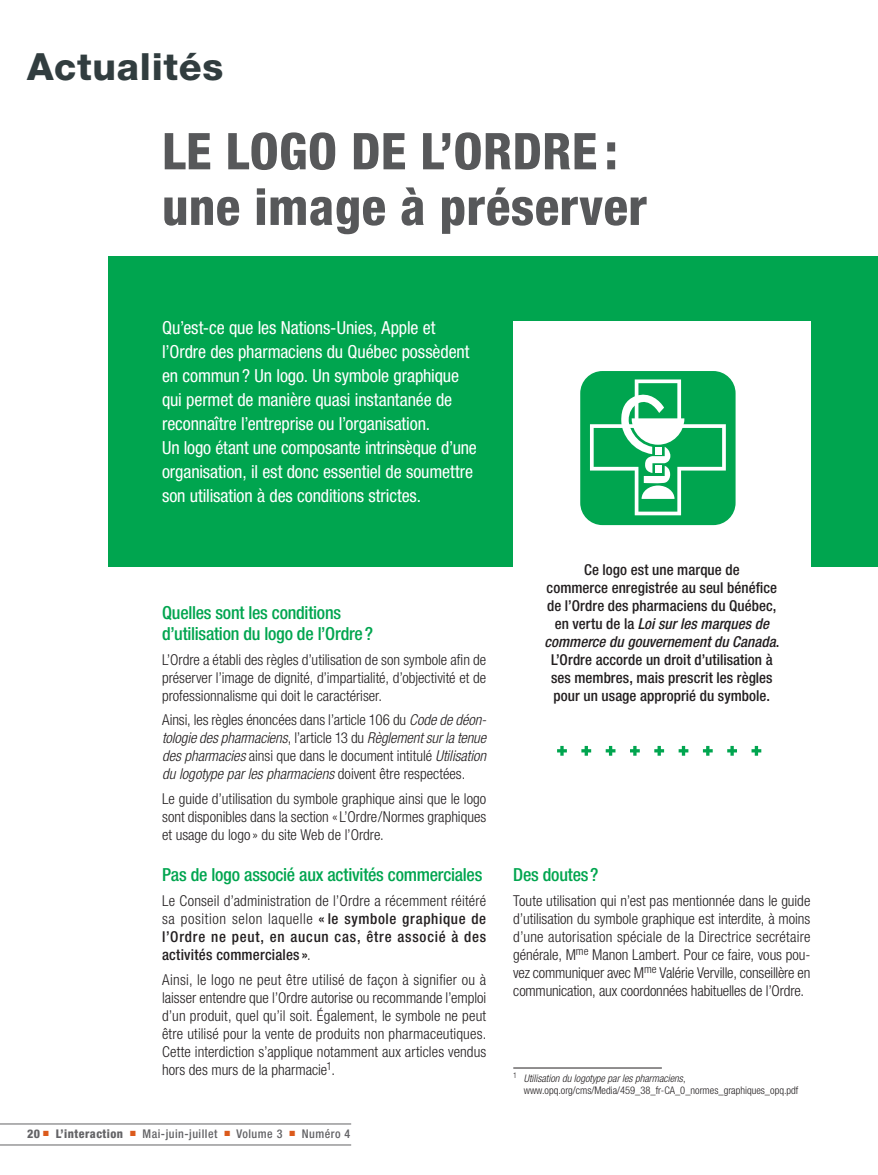
<style>
.page{position:relative;width:878px;height:1175px;background:#fff}
.page>*{position:absolute;margin:0;border:0;box-sizing:border-box;transform-origin:0 0}
.Titre{font:800 condensed 50.7px/55.7px "Helvetica Neue";letter-spacing:.01em;color:#57585a}
.t1{font:800 37.5px "Helvetica Neue";letter-spacing:.02em;color:#313d3f}
.Chapeau{font:condensed 18px/24px "Helvetica Neue";letter-spacing:-.005em;color:#fff}
.Sous-titre{font:500 condensed 18px/21px "Helvetica Neue";letter-spacing:-.015em;color:#00a54f}
.Texte_à_lire{font:500 condensed 18px "Helvetica Neue";letter-spacing:-.015em;color:#00a54f}
.Texte_à_lire-2{font:300 condensed 15px/18px "Helvetica Neue";color:#231f20;text-align:justify}
.Texte_à_lire-3{font:500 condensed 15px/18px "Helvetica Neue";letter-spacing:.005em;color:#231f20;text-align:center}
.t2{font:500 condensed 12px "Helvetica Neue";letter-spacing:.04em;color:#636366}
.Note_de_bas_de_page{font:300 condensed 10.5px/12px "Helvetica Neue";color:#231f20}
.s1{font-style:italic}
.s2{font-weight:300}
.s3{font-weight:800}
.s4{color:#db5a1c}
</style>
<div class="page">
<hr style="left:0;top:1123px;width:351px;height:1px;background:#636366">
<hr style="left:0;top:1144px;width:351px;height:1px;background:#636366">
<div style="left:108px;top:256px;width:770px;height:311px;background:#00a54f"></div>
<div style="left:513px;top:321px;width:297px;height:438px;background:#fff"></div>
<div style="left:580px;top:371px;width:155px;height:154px;background:#00a54f;border-radius:22px"></div>
<svg style="left:590px;top:379px;width:135px;height:136px"></svg>
<hr style="left:513px;top:1067px;width:149px;height:1px;background:#231f20">
<svg style="left:557px;top:746px;width:10px;height:9px"></svg>
<svg style="left:630px;top:746px;width:9px;height:9px"></svg>
<svg style="left:703px;top:746px;width:9px;height:9px"></svg>
<svg style="left:751px;top:746px;width:10px;height:9px"></svg>
<svg style="left:605px;top:746px;width:10px;height:9px"></svg>
<svg style="left:678px;top:746px;width:10px;height:9px"></svg>
<svg style="left:727px;top:746px;width:10px;height:9px"></svg>
<svg style="left:581px;top:746px;width:10px;height:9px"></svg>
<svg style="left:654px;top:746px;width:10px;height:9px"></svg>
<p class="t1" style="left:27px;top:45px;width:198px">Actualités</p>
<p class="Titre" style="left:162px;top:123px;width:486px">LE LOGO DE L’ORDRE : une image à préserver</p>
<p class="Chapeau" style="left:162px;top:316px;width:316px">Qu’est-ce que les Nations-Unies, Apple et l’Ordre des pharmaciens du Québec possèdent en commun ? Un logo. Un symbole graphique qui permet de manière quasi instantanée de reconnaître l’entreprise ou l’organisation.<br>Un logo étant une composante intrinsèque d’une organisation, il est donc essentiel de soumettre son utilisation à des conditions strictes.</p>
<p class="Sous-titre" style="left:162px;top:601px;width:212px">Quelles sont les conditions d’utilisation du logo de l’Ordre?</p>
<p class="Texte_à_lire-2" style="left:162px;top:650px;width:326px">L’Ordre a établi des règles d’utilisation de son symbole afin de préserver l’image de dignité, d’impartialité, d’objectivité et de professionnalisme qui doit le caractériser.</p>
<p class="Texte_à_lire-2" style="left:162px;top:711px;width:326px">Ainsi, les règles énoncées dans l’article 106 du <span class="s1">Code de déon&shy;tologie des pharmaciens</span>, l’article 13 du <span class="s1">Règlement sur la tenue des pharmacies</span> ainsi que dans le document intitulé <span class="s1">Utilisation du logotype par les pharmaciens</span> doivent être respectées.</p>
<p class="Texte_à_lire-2" style="left:162px;top:789px;width:326px">Le guide d’utilisation du symbole graphique ainsi que le logo sont disponibles dans la section « L’Ordre/Normes graphiques et usage du logo » du site Web de l’Ordre.</p>
<p class="Sous-titre" style="left:162px;top:864px;width:322px">Pas de logo associé aux activités commerciales</p>
<p class="Texte_à_lire-3" style="left:162px;top:891px;width:325px;text-align:justify"><span class="s2">Le Conseil d’administration de l’Ordre a récemment réitéré sa position selon laquelle</span> « le symbole graphique de l’Ordre ne peut, en aucun cas, être associé à des activités commerciales »<span class="s2">.</span></p>
<p class="Texte_à_lire-2" style="left:162px;top:970px;width:326px">Ainsi, le logo ne peut être utilisé de façon à signifier ou à laisser entendre que l’Ordre autorise ou recommande l’emploi d’un produit, quel qu’il soit. Également, le symbole ne peut être utilisé pour la vente de produits non pharmaceutiques.<br>Cette interdiction s’applique notamment aux articles vendus hors des murs de la pharmacie<sup>1</sup>.</p>
<p class="t2" style="left:27px;top:1126px;width:325px"><span class="s3">20</span> <span class="s4">■</span> <span class="s3">L’interaction</span> <span class="s4">■</span> Mai-juin-juillet <span class="s4">■</span> Volume 3 <span class="s4">■</span> Numéro 4</p>
<p class="Texte_à_lire-3" style="left:544px;top:560px;width:236px">Ce logo est une marque de<br>commerce enregistrée au seul bénéfice de l’Ordre des pharmaciens du Québec, en vertu de la <span class="s1">Loi sur les marques de commerce du gouvernement du Canada</span>.<br>L’Ordre accorde un droit d’utilisation à ses membres, mais prescrit les règles pour un usage approprié du symbole.</p>
<p class="Texte_à_lire" style="left:513px;top:864px;width:87px">Des doutes?</p>
<p class="Texte_à_lire-2" style="left:513px;top:891px;width:299px">Toute utilisation qui n’est pas mentionnée dans le guide d’utilisation du symbole graphique est interdite, à moins d’une autorisation spéciale de la Directrice secrétaire générale, M<sup>me</sup> Manon Lambert. Pour ce faire, vous pou&shy;vez communiquer avec M<sup>me</sup> Valérie Verville, conseillère en communication, aux coordonnées habituelles de l’Ordre.</p>
<p class="Note_de_bas_de_page" style="left:524px;top:1072px;width:276px;text-indent:-10px"><sup>1</sup> <span class="s1">Utilisation du logotype par les pharmaciens</span>, www.opq.org/cms/Media/459_38_fr-CA_0_normes_graphiques_opq.pdf</p>
</div>
